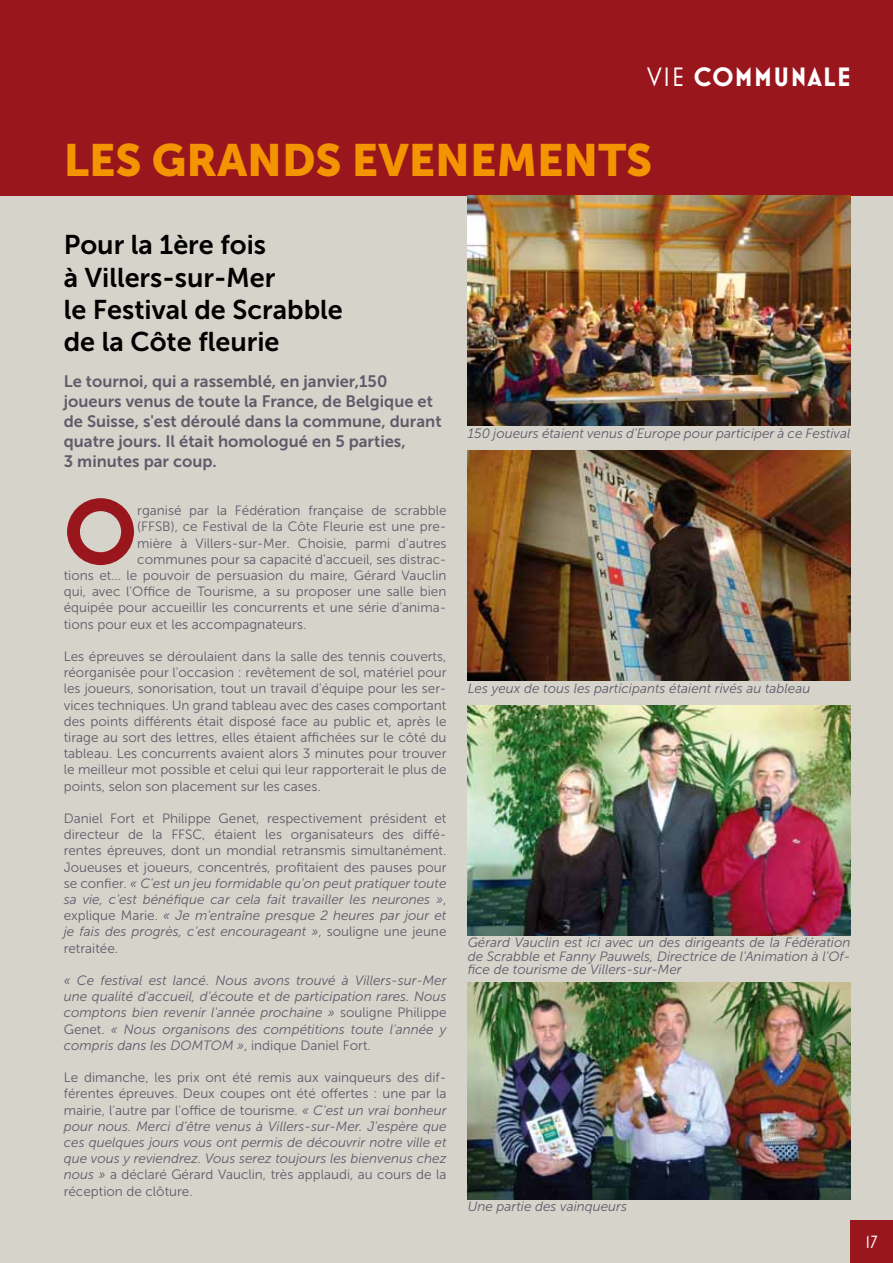
<style>
.page{position:relative;width:893px;height:1263px;background:#d6d3cb}
.page>*{position:absolute;margin:0;border:0;box-sizing:border-box;transform-origin:0 0}
.t1{font:700 93.9px "Mostra One";color:#9a161d}
.t2{font:45px "Museo Sans 900";color:#f39400}
.t3{font:27px/32.4px "Museo Sans 700";color:#000}
.t4{font:700 27px "Mostra One";letter-spacing:.05em;color:#fff}
.t5{font:18px "Mostra One";color:#fff}
.t6{font:16.5px/19.8px "Museo Sans 700";color:#5f5b6a}
.t7{font:13.5px/16.2px "Museo Sans 300";color:#5f5b6a;text-align:justify}
.t8{font:italic 13.5px/16.2px "Museo Sans 300";color:#5f5b6a;text-align:justify}
.s1{font-weight:400}
.s2{font-style:italic}
.s3{font-style:normal}
</style>
<div class="page">
<div style="left:0;top:0;width:893px;height:196px;background:#9a161d"></div>
<img style="left:468px;top:451px;width:382px;height:229px">
<img style="left:468px;top:196px;width:382px;height:229px">
<img style="left:468px;top:706px;width:382px;height:229px">
<img style="left:468px;top:982px;width:382px;height:217px">
<div style="left:850px;top:1220px;width:43px;height:43px;background:#9a161d"></div>
<h3 class="t4" style="left:647px;top:61px;width:205px"><span class="s1">vie</span> COMMUNALE</h3>
<h2 class="t2" style="left:64px;top:135px;width:590px">LES GRANDS EVENEMENTS</h2>
<h3 class="t3" style="left:64px;top:229px;width:281px">Pour la 1ère fois<br>à Villers-sur-Mer<br>le Festival de Scrabble de la Côte fleurie</h3>
<p class="t6" style="left:64px;top:372px;width:379px">Le tournoi, qui a rassemblé, en janvier,150 joueurs venus de toute la France, de Belgique et de Suisse, s'est déroulé dans la commune, durant quatre jours. Il était homologué en 5 parties,<br>3 minutes par coup.</p>
<h1 class="t1" style="left:64px;top:479px;width:75px">O</h1>
<p class="t7" style="left:137px;top:502px;width:311px">rganisé par la Fédération française de scrabble</p>
<p class="t7" style="left:137px;top:519px;width:311px">(FFSB), ce Festival de la Côte Fleurie est une pre-</p>
<p class="t7" style="left:137px;top:535px;width:311px">mière à Villers-sur-Mer. Choisie, parmi d'autres</p>
<p class="t7" style="left:137px;top:551px;width:311px">communes pour sa capacité d'accueil, ses distrac-</p>
<p class="t7" style="left:64px;top:567px;width:384px">tions et… le pouvoir de persuasion du maire, Gérard Vauclin</p>
<p class="t7" style="left:64px;top:583px;width:384px">qui, avec l'Office de Tourisme, a su proposer une salle bien</p>
<p class="t7" style="left:64px;top:600px;width:384px">équipée pour accueillir les concurrents et une série d'anima-</p>
<p class="t7" style="left:64px;top:616px;width:244px">tions pour eux et les accompagnateurs.</p>
<p class="t7" style="left:64px;top:648px;width:384px">Les épreuves se déroulaient dans la salle des tennis couverts, réorganisée pour l'occasion : revêtement de sol, matériel pour les joueurs, sonorisation, tout un travail d'équipe pour les ser&shy;vices techniques. Un grand tableau avec des cases comportant des points différents était disposé face au public et, après le tirage au sort des lettres, elles étaient affichées sur le côté du tableau. Les concurrents avaient alors 3 minutes pour trouver le meilleur mot possible et celui qui leur rapporterait le plus de points, selon son placement sur les cases.</p>
<p class="t7" style="left:64px;top:810px;width:384px">Daniel Fort et Philippe Genet, respectivement président et directeur de la FFSC, étaient les organisateurs des diffé&shy;rentes épreuves, dont un mondial retransmis simultanément.<br>Joueuses et joueurs, concentrés, profitaient des pauses pour se confier. <span class="s2">« C'est un jeu formidable qu'on peut pratiquer toute sa vie, c'est bénéfique car cela fait travailler les neurones »</span>, explique Marie. <span class="s2">« Je m'entraîne presque 2 heures par jour et je fais des progrès, c'est encourageant »</span>, souligne une jeune retraitée.</p>
<p class="t8" style="left:64px;top:972px;width:384px">« Ce festival est lancé. Nous avons trouvé à Villers-sur-Mer une qualité d'accueil, d'écoute et de participation rares. Nous comptons bien revenir l'année prochaine » <span class="s3">souligne Philippe Genet.</span> « Nous organisons des compétitions toute l'année y compris dans les DOMTOM »<span class="s3">, indique Daniel Fort.</span></p>
<p class="t7" style="left:64px;top:1069px;width:384px">Le dimanche, les prix ont été remis aux vainqueurs des dif&shy;férentes épreuves. Deux coupes ont été offertes : une par la mairie, l'autre par l'office de tourisme. <span class="s2">« C'est un vrai bonheur pour nous. Merci d'être venus à Villers-sur-Mer. J'espère que ces quelques jours vous ont permis de découvrir notre ville et que vous y reviendrez. Vous serez toujours les bienvenus chez nous »</span> a déclaré Gérard Vauclin, très applaudi, au cours de la réception de clôture.</p>
<p class="t8" style="left:468px;top:426px;width:384px">150 joueurs étaient venus d'Europe pour participer à ce Festival</p>
<p class="t8" style="left:468px;top:681px;width:344px">Les yeux de tous les participants étaient rivés au tableau</p>
<p class="t8" style="left:468px;top:936px;width:384px;line-height:13.5px">Gérard Vauclin est ici avec un des dirigeants de la Fédération de Scrabble et Fanny Pauwels, Directrice de l'Animation à l'Of&shy;fice de tourisme de Villers-sur-Mer</p>
<p class="t8" style="left:468px;top:1198px;width:161px">Une partie des vainqueurs</p>
<h3 class="t5" style="left:866px;top:1232px;width:14px">17</h3>
</div>
